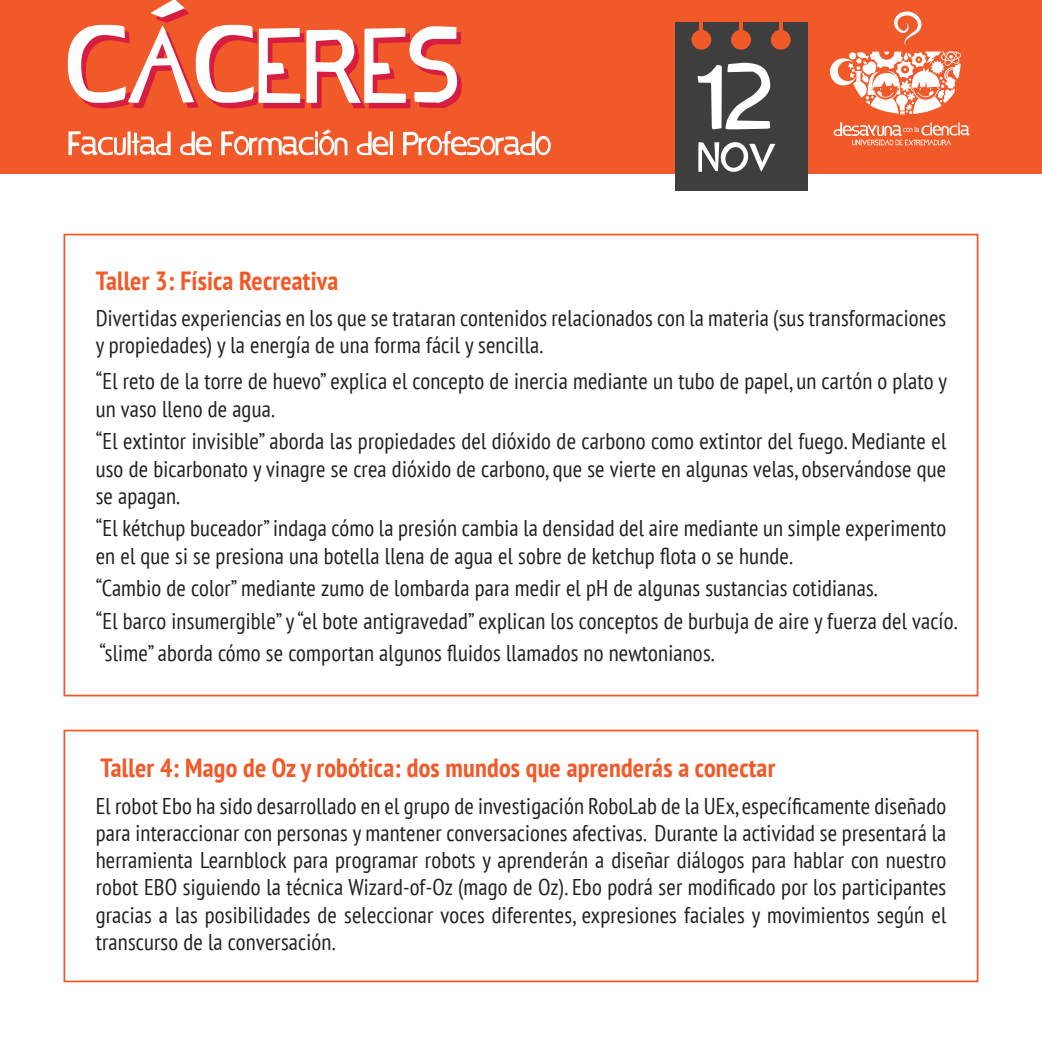
<style>
.page{position:relative;width:1042px;height:1042px;background:#fff}
.page>*{position:absolute;margin:0;border:0;box-sizing:border-box;transform-origin:0 0}
.t1{font:179.9px "chocolat bleu";letter-spacing:.01em;color:#fff}
.t2{font:160.65px "chocolat bleu";color:#fff}
.t3{font:70.88px "chocolat bleu";color:#fff}
.t4{font:57.57px "chocolat bleu";color:#fff}
.t5{font:700 condensed 26.25px "PT Sans";letter-spacing:.01em;color:#f15929}
.t6{font:condensed 22.75px/27.3px "PT Sans";letter-spacing:.01em;color:#231f20}
</style>
<div class="page">
<div style="left:0;top:0;width:1042px;height:174px;background:#f15929"></div>
<svg style="left:833px;top:122px;width:136px;height:23px"></svg>
<svg style="left:830px;top:52px;width:131px;height:62px"></svg>
<svg style="left:894px;top:11px;width:27px;height:35px"></svg>
<div style="left:675px;top:23px;width:132px;height:168px;background:#3e3e3f"></div>
<div style="left:691px;top:30px;width:20px;height:20px;background:#f15929;border-radius:50%"></div>
<div style="left:731px;top:30px;width:20px;height:20px;background:#f15929;border-radius:50%"></div>
<div style="left:771px;top:30px;width:19px;height:20px;background:#f15929;border-radius:50%"></div>
<hr style="left:699px;top:17px;width:4px;height:23px;background:#f15929">
<hr style="left:739px;top:17px;width:4px;height:23px;background:#f15929">
<hr style="left:779px;top:17px;width:4px;height:23px;background:#f15929">
<div style="left:64px;top:730px;width:914px;height:252px;border:2px solid #f15929"></div>
<h1 class="t1" style="left:68px;top:-16px;width:392px">CÁCERES</h1>
<h3 class="t4" style="left:68px;top:117px;width:484px">Facultad de Formación del Profesorado</h3>
<h2 class="t2" style="left:697px;top:23px;width:77px">12</h2>
<h3 class="t3" style="left:697px;top:125px;width:80px">NOV</h3>
<p class="t5" style="left:96px;top:263px;width:244px">Taller 3: Física Recreativa</p>
<p class="t6" style="left:96px;top:304px;width:852px">Divertidas experiencias en los que se trataran contenidos relacionados con la materia (sus transformaciones y propiedades) y la energía de una forma fácil y sencilla.</p>
<p class="t6" style="left:96px;top:367px;width:853px">“El reto de la torre de huevo” explica el concepto de inercia mediante un tubo de papel, un cartón o plato y un vaso lleno de agua.</p>
<p class="t6" style="left:96px;top:427px;width:852px;text-align:justify">“El extintor invisible” aborda las propiedades del dióxido de carbono como extintor del fuego. Mediante el uso de bicarbonato y vinagre se crea dióxido de carbono, que se vierte en algunas velas, observándose que se apagan.</p>
<p class="t6" style="left:96px;top:514px;width:852px">“El kétchup buceador” indaga cómo la presión cambia la densidad del aire mediante un simple experimento en el que si se presiona una botella llena de agua el sobre de ketchup flota o se hunde.</p>
<p class="t6" style="left:96px;top:571px;width:863px;line-height:32.6px">“Cambio de color” mediante zumo de lombarda para medir el pH de algunas sustancias cotidianas.<br>“El barco insumergible” y “el bote antigravedad” explican los conceptos de burbuja de aire y fuerza del vacío. “slime” aborda cómo se comportan algunos fluidos llamados no newtonianos.</p>
<p class="t5" style="left:100px;top:751px;width:676px">Taller 4: Mago de Oz y robótica: dos mundos que aprenderás a conectar</p>
<p class="t6" style="left:96px;top:791px;width:852px;text-align:justify">El robot Ebo ha sido desarrollado en el grupo de investigación RoboLab de la UEx, específicamente diseñado para interaccionar con personas y mantener conversaciones afectivas. Durante la actividad se presentará la herramienta Learnblock para programar robots y aprenderán a diseñar diálogos para hablar con nuestro robot EBO siguiendo la técnica Wizard-of-Oz (mago de Oz). Ebo podrá ser modificado por los participantes gracias a las posibilidades de seleccionar voces diferentes, expresiones faciales y movimientos según el transcurso de la conversación.</p>
</div>
